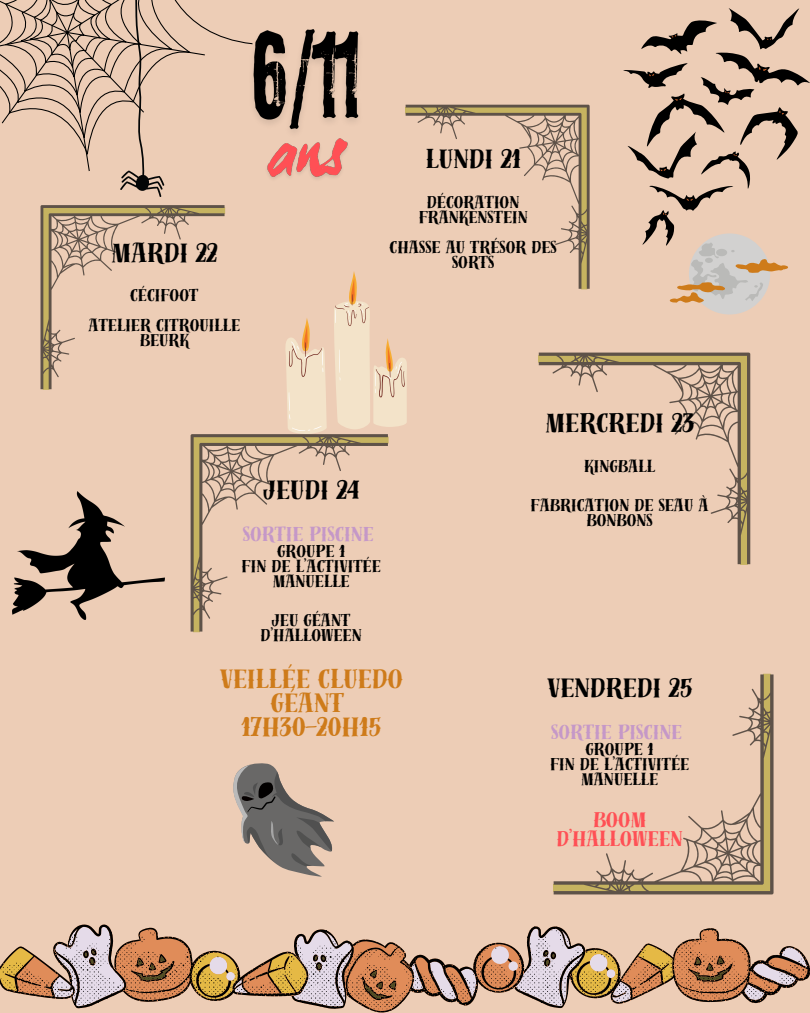
<style>
.page{position:relative;width:810px;height:1013px;background:#fff}
.page>*{position:absolute;margin:0;border:0;box-sizing:border-box;transform-origin:0 0}
.t1{font:25px "Distillery Strong";letter-spacing:-.035em;color:#000}
.t2{font:25px/24px "Distillery Strong";letter-spacing:-.035em;color:#ce7b1a;text-align:center}
.t3{font:20px/18.8px "Distillery Strong";letter-spacing:-.035em;color:#ff5055;text-align:center}
.t4{font:19px "Distillery Strong";letter-spacing:-.035em;color:#c598c8}
.t5{font:16px/15px "Distillery Strong";letter-spacing:-.035em;color:#000;text-align:center}
</style>
<div class="page">
<div style="left:0;top:0;width:810px;height:1012px;background:#edcdb6"></div>
<svg style="left:623px;top:8px;width:187px;height:238px"></svg>
<svg style="left:649px;top:35px;width:135px;height:180px"></svg>
<svg style="left:233px;top:763px;width:101px;height:113px"></svg>
<svg style="left:0;top:0;width:243px;height:195px"></svg>
<svg style="left:41px;top:205px;width:184px;height:184px"></svg>
<svg style="left:406px;top:105px;width:184px;height:184px"></svg>
<svg style="left:191px;top:434px;width:197px;height:197px"></svg>
<svg style="left:539px;top:352px;width:211px;height:212px"></svg>
<svg style="left:554px;top:674px;width:220px;height:220px"></svg>
<svg style="left:285px;top:318px;width:42px;height:116px"></svg>
<svg style="left:334px;top:270px;width:75px;height:159px"></svg>
<img style="left:13px;top:491px;width:151px;height:129px">
<div style="left:689px;top:233px;width:81px;height:81px;background:#d2d1d0;border-radius:50%"></div>
<svg style="left:670px;top:242px;width:118px;height:61px"></svg>
<img style="left:243px;top:29px;width:116px;height:92px">
<img style="left:260px;top:114px;width:95px;height:65px">
<svg style="left:0;top:924px;width:810px;height:88px"></svg>
<h3 class="t1" style="left:111px;top:236px;width:109px">MARDI 22</h3>
<p class="t5" style="left:130px;top:288px;width:70px">CÉCIFOOT</p>
<p class="t5" style="left:88px;top:318px;width:154px">ATELIER CITROUILLE<br>BEURK</p>
<p class="t1" style="left:425px;top:143px;width:98px">LUNDI 21</p>
<p class="t5" style="left:418px;top:195px;width:111px">DÉCORATION<br>FRANKENSTEIN</p>
<p class="t5" style="left:389px;top:240px;width:169px">CHASSE AU TRÉSOR DES</p>
<p class="t5" style="left:452px;top:255px;width:44px">SORTS</p>
<p class="t1" style="left:263px;top:474px;width:98px">JEUDI 24</p>
<p class="t4" style="left:242px;top:522px;width:133px">SORTIE PISCINE</p>
<p class="t5" style="left:277px;top:544px;width:70px">GROUPE 1</p>
<p class="t5" style="left:241px;top:559px;width:141px">FIN DE L’ACTIVITÉE<br>MANUELLE</p>
<h3 class="t5" style="left:260px;top:613px;width:103px">JEU GÉANT<br>D’HALLOWEEN</h3>
<p class="t2" style="left:219px;top:667px;width:185px">VEILLÉE CLUEDO<br>GÉANT<br>17H30-20H15</p>
<p class="t1" style="left:545px;top:407px;width:152px">MERCREDI 23</p>
<p class="t5" style="left:584px;top:459px;width:73px">KINGBALL</p>
<h3 class="t5" style="left:530px;top:498px;width:180px">FABRICATION DE SEAU À<br>BONBONS</h3>
<p class="t1" style="left:547px;top:672px;width:147px">VENDREDI 25</p>
<p class="t4" style="left:551px;top:720px;width:133px">SORTIE PISCINE</p>
<h3 class="t5" style="left:585px;top:741px;width:70px">GROUPE 1</h3>
<p class="t5" style="left:550px;top:756px;width:141px">FIN DE L’ACTIVITÉE<br>MANUELLE</p>
<p class="t3" style="left:556px;top:811px;width:129px">BOOM<br>D’HALLOWEEN</p>
</div>
